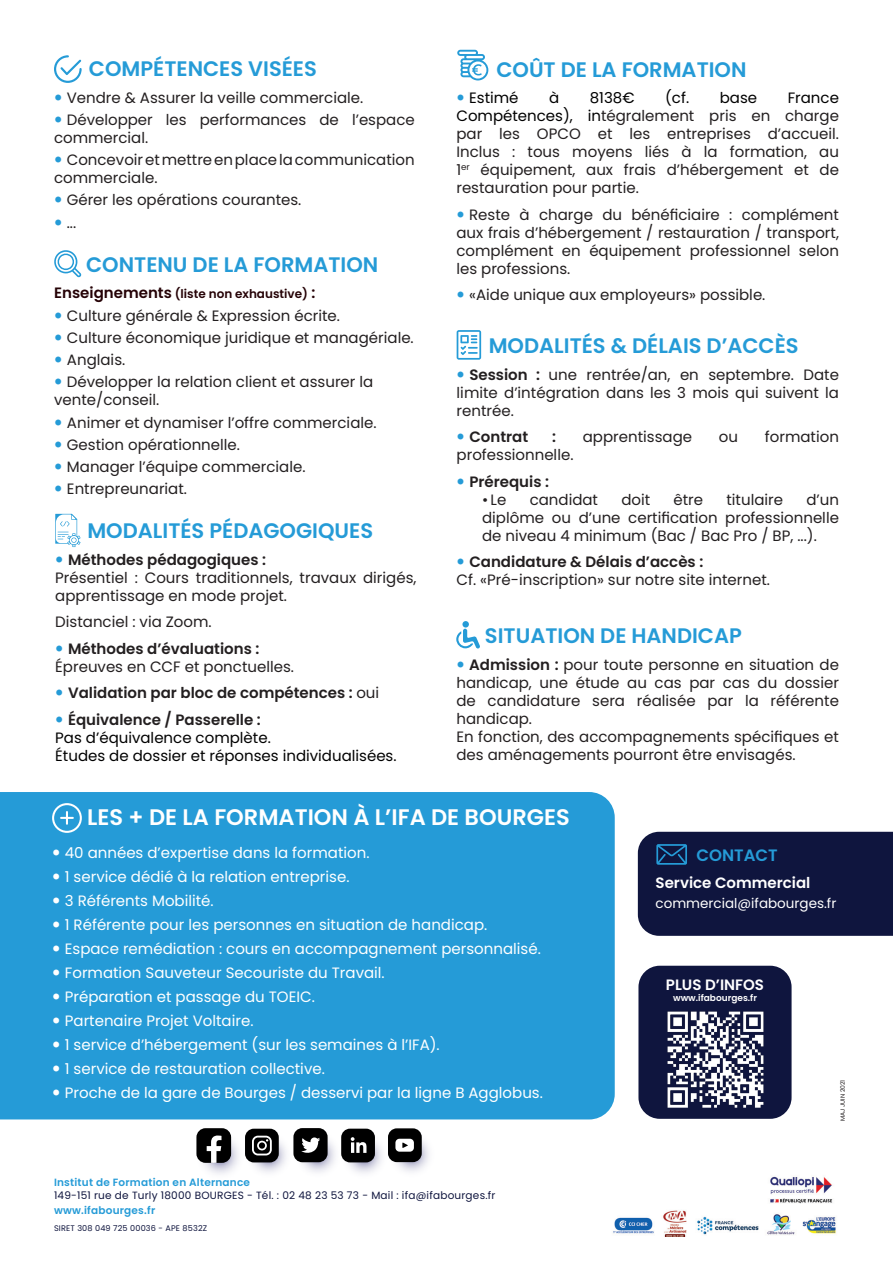
<style>
.page{position:relative;width:893px;height:1263px;background:#fff}
.page>*{position:absolute;margin:0;border:0;box-sizing:border-box;transform-origin:0 0}
.t1{font:600 22.5px "Poppins";color:#fff}
.t2{font:600 21px "Poppins";color:#259bd7}
.t3{font:600 16.5px "Poppins";color:#259bd7}
.t4{font:15px/18px "Poppins";color:#231f20;text-align:justify}
.t5{font:15px "Poppins";color:#fff}
.t6{font:600 15px "Poppins";color:#231f20}
.t7{font:15px/18px "Poppins";color:#000001}
.t8{font:600 15px "Poppins";color:#fff}
.t9{font:13.5px "Poppins";color:#fff}
.t10{font:600 12px "Poppins";color:#250206}
.t11{font:10.5px/12.6px "Poppins";letter-spacing:.02em;color:#0f153e}
.t12{font:600 10.5px "Poppins";letter-spacing:.02em;color:#259bd7}
.t13{font:600 9px "Poppins";color:#fff}
.t14{font:8.1px "Poppins";letter-spacing:.02em;color:#0f153e}
.t15{font:6px "Poppins";color:#231f20}
.s1{font-size:15px}
.s2{font-weight:400}
.s3{color:#000001}
.s4{font-weight:600}
.s5{font-weight:600;color:#259bd7}
</style>
<div class="page">
<svg style="left:457px;top:50px;width:31px;height:30px"></svg>
<svg style="left:54px;top:55px;width:28px;height:28px"></svg>
<div style="left:462px;top:621px;width:7px;height:6px;background:#259bd7;border-radius:50%"></div>
<svg style="left:456px;top:629px;width:24px;height:19px"></svg>
<svg style="left:54px;top:250px;width:27px;height:27px"></svg>
<svg style="left:55px;top:514px;width:26px;height:33px"></svg>
<svg style="left:457px;top:330px;width:24px;height:30px"></svg>
<img style="left:203px;top:1136px;width:36px;height:38px">
<svg style="left:196px;top:1128px;width:35px;height:35px"></svg>
<img style="left:245px;top:1130px;width:90px;height:42px">
<div style="left:245px;top:1129px;width:34px;height:33px;background:#000;border-radius:9px"></div>
<svg style="left:252px;top:1136px;width:20px;height:19px"></svg>
<div style="left:293px;top:1128px;width:35px;height:34px;background:#000;border-radius:9px"></div>
<svg style="left:301px;top:1137px;width:19px;height:16px"></svg>
<img style="left:341px;top:1131px;width:41px;height:42px">
<div style="left:341px;top:1129px;width:34px;height:33px;background:#000;border-radius:9px"></div>
<svg style="left:351px;top:1137px;width:15px;height:16px"></svg>
<img style="left:388px;top:1130px;width:41px;height:42px">
<div style="left:388px;top:1128px;width:34px;height:34px;background:#000;border-radius:9px"></div>
<svg style="left:395px;top:1139px;width:19px;height:13px"></svg>
<div style="left:638px;top:966px;width:154px;height:153px;background:#0f153e;border-radius:21px"></div>
<div style="left:638px;top:832px;width:255px;height:104px;background:#0f153e"></div>
<div style="left:0;top:792px;width:615px;height:327px;background:#259bd7"></div>
<svg style="left:52px;top:803px;width:30px;height:30px"></svg>
<img style="left:613px;top:1176px;width:223px;height:61px">
<img style="left:667px;top:1011px;width:97px;height:97px">
<svg style="left:53px;top:849px;width:6px;height:6px"></svg>
<svg style="left:53px;top:873px;width:6px;height:6px"></svg>
<svg style="left:53px;top:897px;width:6px;height:6px"></svg>
<svg style="left:53px;top:921px;width:6px;height:6px"></svg>
<svg style="left:53px;top:945px;width:6px;height:6px"></svg>
<svg style="left:53px;top:969px;width:6px;height:6px"></svg>
<svg style="left:53px;top:993px;width:6px;height:6px"></svg>
<svg style="left:53px;top:1017px;width:6px;height:6px"></svg>
<svg style="left:53px;top:1041px;width:6px;height:6px"></svg>
<svg style="left:53px;top:1065px;width:6px;height:6px"></svg>
<svg style="left:53px;top:1089px;width:6px;height:6px"></svg>
<p class="t2" style="left:89px;top:57px;width:229px">COMPÉTENCES VISÉES</p>
<p class="t4" style="left:67px;top:88px;width:298px">Vendre &amp; Assurer la veille commerciale.</p>
<p class="t4" style="left:54px;top:111px;width:362px;text-indent:13px">Développer les performances de l’espace commercial.</p>
<p class="t4" style="left:54px;top:151px;width:362px;text-indent:13px">Concevoir et mettre en place la communication commerciale.</p>
<p class="t4" style="left:67px;top:191px;width:236px">Gérer les opérations courantes.</p>
<p class="t4" style="left:67px;top:213px;width:11px">...</p>
<p class="t2" style="left:86px;top:252px;width:294px">CONTENU DE LA FORMATION</p>
<p class="t10" style="left:54px;top:287px;width:263px"><span class="s1">Enseignements</span> (liste non exhaustive) <span class="s1">:</span></p>
<p class="t4" style="left:67px;top:306px;width:275px">Culture générale &amp; Expression écrite.</p>
<p class="t4" style="left:67px;top:329px;width:348px">Culture économique juridique et managériale.</p>
<p class="t4" style="left:67px;top:351px;width:60px">Anglais.</p>
<p class="t4" style="left:54px;top:373px;width:321px;text-indent:13px">Développer la relation client et assurer la vente/conseil.</p>
<p class="t4" style="left:67px;top:413px;width:311px">Animer et dynamiser l’offre commerciale.</p>
<p class="t4" style="left:67px;top:436px;width:175px">Gestion opérationnelle.</p>
<p class="t4" style="left:67px;top:458px;width:240px">Manager l’équipe commerciale.</p>
<p class="t4" style="left:67px;top:480px;width:122px">Entrepreunariat.</p>
<p class="t2" style="left:87px;top:519px;width:287px">MODALITÉS PÉDAGOGIQUES</p>
<p class="t6" style="left:68px;top:551px;width:200px">Méthodes pédagogiques :</p>
<p class="t4" style="left:55px;top:569px;width:363px">Présentiel : Cours traditionnels, travaux dirigés, apprentissage en mode projet.</p>
<p class="t4" style="left:55px;top:613px;width:158px">Distanciel : via Zoom.</p>
<p class="t6" style="left:68px;top:640px;width:193px">Méthodes d’évaluations :</p>
<p class="t4" style="left:55px;top:658px;width:240px">Épreuves en CCF et ponctuelles.</p>
<p class="t6" style="left:68px;top:684px;width:313px">Validation par bloc de compétences : <span class="s2">oui</span></p>
<p class="t6" style="left:68px;top:711px;width:194px">Équivalence / Passerelle :</p>
<p class="t7" style="left:55px;top:729px;width:343px">Pas d’équivalence complète.<br>Études de dossier et réponses individualisées.</p>
<p class="t2" style="left:496px;top:57px;width:252px">COÛT DE LA FORMATION</p>
<p class="t7" style="left:469px;top:89px;width:51px">Estimé</p>
<p class="t7" style="left:549px;top:89px;width:12px">à</p>
<p class="t7" style="left:590px;top:89px;width:46px">8138€</p>
<p class="t7" style="left:665px;top:89px;width:26px">(cf.</p>
<p class="t7" style="left:720px;top:89px;width:39px">base</p>
<p class="t4" style="left:456px;top:89px;width:384px;text-indent:331px"><span class="s3">France Compétences), in</span>tégralement pris en charge par les OPCO et les entreprises d’accueil.<br>Inclus : tous moyens liés à la formation, au 1<sup>er</sup> équipement, aux frais d’hébergement et de restauration pour partie.</p>
<p class="t4" style="left:456px;top:205px;width:384px;text-indent:13px">Reste à charge du bénéficiaire : complément aux frais d’hébergement / restauration / transport, complément en équipement professionnel selon les professions.</p>
<p class="t4" style="left:469px;top:286px;width:298px">«Aide unique aux employeurs» possible.</p>
<p class="t2" style="left:489px;top:333px;width:311px">MODALITÉS &amp; DÉLAIS D’ACCÈS</p>
<p class="t4" style="left:457px;top:365px;width:384px;text-indent:13px"><span class="s4">Session :</span> une rentrée/an, en septembre. Date limite d’intégration dans les 3 mois qui suivent la rentrée.</p>
<p class="t6" style="left:469px;top:428px;width:60px">Contrat</p>
<p class="t6" style="left:552px;top:428px;width:5px">:</p>
<p class="t4" style="left:583px;top:428px;width:111px">apprentissage</p>
<p class="t4" style="left:719px;top:428px;width:21px">ou</p>
<p class="t4" style="left:765px;top:428px;width:76px">formation</p>
<p class="t4" style="left:457px;top:446px;width:118px">professionnelle.</p>
<p class="t6" style="left:469px;top:473px;width:81px">Prérequis :</p>
<p class="t4" style="left:482px;top:490px;width:26px">•Le</p>
<p class="t4" style="left:530px;top:490px;width:70px">candidat</p>
<p class="t4" style="left:621px;top:490px;width:30px">doit</p>
<p class="t4" style="left:673px;top:490px;width:31px">être</p>
<p class="t4" style="left:726px;top:490px;width:58px">titulaire</p>
<p class="t4" style="left:482px;top:490px;width:358px;text-indent:324px">d’un diplôme ou d’une certification professionnelle de niveau 4 minimum (Bac / Bac Pro / BP, ...).</p>
<p class="t6" style="left:469px;top:553px;width:235px">Candidature &amp; Délais d’accès :</p>
<p class="t4" style="left:457px;top:571px;width:315px">Cf. «Pré-inscription» sur notre site internet.</p>
<p class="t2" style="left:485px;top:624px;width:258px">SITUATION DE HANDICAP</p>
<p class="t4" style="left:456px;top:655px;width:384px;text-indent:13px"><span class="s4">Admission :</span> pour toute personne en situation de handicap, une étude au cas par cas du dossier de candidature sera réalisée par la référente handicap.</p>
<p class="t4" style="left:456px;top:727px;width:384px">En fonction, des accompagnements spécifiques et des aménagements pourront être envisagés.</p>
<p class="t1" style="left:87px;top:804px;width:484px">LES + DE LA FORMATION À L’IFA DE BOURGES</p>
<p class="t5" style="left:65px;top:844px;width:306px">40 années d’expertise dans la formation.</p>
<p class="t5" style="left:65px;top:868px;width:286px">1 service dédié à la relation entreprise.</p>
<p class="t5" style="left:65px;top:892px;width:150px">3 Référents Mobilité.</p>
<p class="t5" style="left:65px;top:916px;width:424px">1 Référente pour les personnes en situation de handicap.</p>
<p class="t5" style="left:65px;top:940px;width:478px">Espace remédiation : cours en accompagnement personnalisé.</p>
<p class="t5" style="left:65px;top:964px;width:321px">Formation Sauveteur Secouriste du Travail.</p>
<p class="t5" style="left:65px;top:988px;width:252px">Préparation et passage du TOEIC.</p>
<p class="t5" style="left:65px;top:1012px;width:190px">Partenaire Projet Voltaire.</p>
<p class="t5" style="left:65px;top:1036px;width:376px">1 service d’hébergement (sur les semaines à l’IFA).</p>
<p class="t5" style="left:65px;top:1060px;width:262px">1 service de restauration collective.</p>
<p class="t5" style="left:65px;top:1084px;width:480px">Proche de la gare de Bourges / desservi par la ligne B Agglobus.</p>
<p class="t11" style="left:54px;top:1176px;width:443px"><span class="s5">Institut de Formation en Alternance<br></span>149-151 rue de Turly 18000 BOURGES - Tél. : 02 48 23 53 73 - Mail : ifa@ifabourges.fr</p>
<p class="t12" style="left:54px;top:1204px;width:103px">www.ifabourges.fr</p>
<p class="t14" style="left:54px;top:1224px;width:155px">SIRET 308 049 725 00036 - APE 8532Z</p>
<p class="t3" style="left:696px;top:846px;width:83px">CONTACT</p>
<p class="t8" style="left:656px;top:874px;width:156px">Service Commercial</p>
<p class="t9" style="left:656px;top:896px;width:182px">commercial@ifabourges.fr</p>
<p class="t8" style="left:666px;top:976px;width:100px">PLUS D’INFOS</p>
<p class="t13" style="left:673px;top:992px;width:85px">www.ifabourges.fr</p>
<p class="t15" style="left:839px;top:1121px;width:43px;rotate:-90deg">MAJ JUIN 2021</p>
</div>
